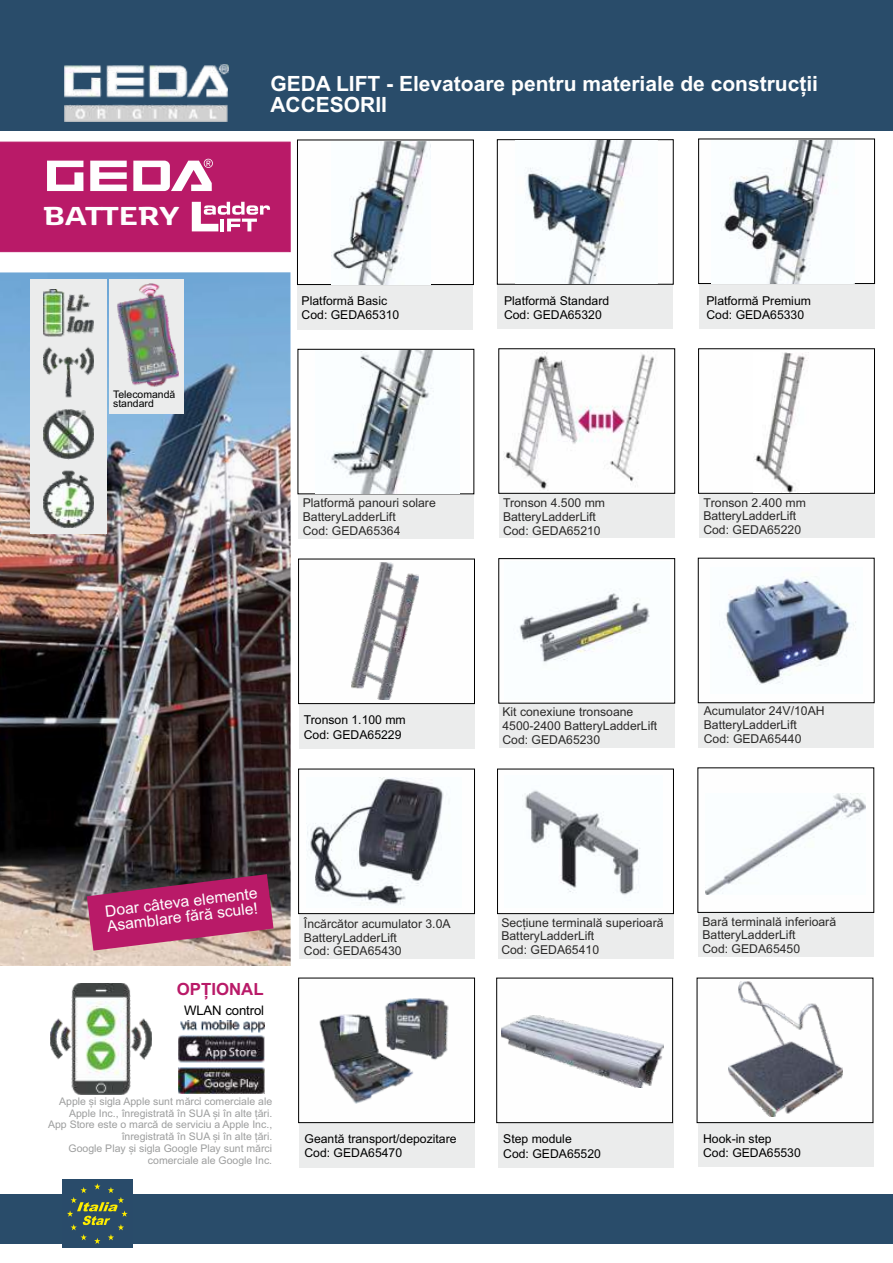
<style>
.page{position:relative;width:893px;height:1263px;background:#fff}
.page>*{position:absolute;margin:0;border:0;box-sizing:border-box;transform-origin:0 0}
.t1{font:700 30.75px "Kobenhavn W03";letter-spacing:-.015em;color:#fefefe}
.t2{font:700 21px/21.5px "Arial";color:#fefefe}
.t3{font:700 16.8px "Arial";color:#b91a68}
.t4{font:15.75px/15px "Arial";color:#fff}
.t5{font:13.2px "Arial";letter-spacing:-.01em;color:#000}
.t6{font:12.15px/13.6px "Arial";color:#2b2a29}
.t7{font:12.15px/14.7px "Arial";color:#000}
.t8{font:10.5px/11.7px "Arial";color:#9d9e9e;text-align:right}
.t9{font:10.5px/9px "Arial";color:#000}
.s1{color:#fff}
</style>
<div class="page">
<div style="left:0;top:1194px;width:893px;height:50px;background:#294c6a"></div>
<div style="left:0;top:0;width:893px;height:131px;background:#294c6a"></div>
<img style="left:0;top:272px;width:291px;height:694px">
<svg style="left:0;top:142px;width:290px;height:110px;background:#c1377b"></svg>
<img style="left:178px;top:1021px;width:86px;height:73px">
<svg style="left:87px;top:874px;width:187px;height:77px;background:#aa396c"></svg>
<div style="left:299px;top:1123px;width:175px;height:45px;background:#ebecec"></div>
<div style="left:497px;top:1123px;width:176px;height:45px;background:#ebecec"></div>
<div style="left:698px;top:1122px;width:176px;height:44px;background:#ebecec"></div>
<div style="left:299px;top:914px;width:175px;height:44px;background:#ebecec"></div>
<div style="left:497px;top:914px;width:176px;height:44px;background:#ebecec"></div>
<div style="left:699px;top:494px;width:175px;height:44px;background:#ebecec"></div>
<div style="left:499px;top:703px;width:176px;height:45px;background:#ebecec"></div>
<div style="left:298px;top:494px;width:176px;height:45px;background:#ebecec"></div>
<div style="left:499px;top:494px;width:176px;height:44px;background:#ebecec"></div>
<div style="left:299px;top:704px;width:175px;height:44px;background:#ebecec"></div>
<div style="left:698px;top:913px;width:176px;height:44px;background:#ebecec"></div>
<div style="left:497px;top:284px;width:176px;height:45px;background:#ebecec"></div>
<div style="left:698px;top:703px;width:176px;height:44px;background:#ebecec"></div>
<div style="left:699px;top:284px;width:175px;height:44px;background:#ebecec"></div>
<div style="left:297px;top:285px;width:176px;height:44px;background:#ebecec"></div>
<div style="left:298px;top:769px;width:177px;height:145px;background:#fefefe;border:1px solid #000"></div>
<div style="left:497px;top:769px;width:177px;height:145px;background:#fefefe;border:1px solid #000"></div>
<div style="left:698px;top:349px;width:177px;height:144px;background:#fefefe;border:1px solid #000"></div>
<div style="left:499px;top:558px;width:176px;height:145px;background:#fefefe;border:1px solid #000"></div>
<div style="left:298px;top:349px;width:176px;height:145px;background:#fefefe;border:1px solid #000"></div>
<div style="left:496px;top:978px;width:177px;height:145px;background:#fefefe;border:1px solid #000"></div>
<div style="left:298px;top:978px;width:177px;height:145px;background:#fefefe;border:1px solid #000"></div>
<div style="left:298px;top:559px;width:177px;height:145px;background:#fefefe;border:1px solid #000"></div>
<div style="left:697px;top:978px;width:176px;height:145px;background:#fefefe"></div>
<div style="left:497px;top:139px;width:176px;height:145px;background:#fefefe;border:1px solid #000"></div>
<div style="left:698px;top:558px;width:176px;height:145px;background:#fefefe;border:1px solid #000"></div>
<div style="left:698px;top:139px;width:177px;height:145px;background:#fefefe;border:1px solid #000"></div>
<div style="left:297px;top:140px;width:177px;height:145px;background:#fefefe;border:1px solid #000"></div>
<img style="left:331px;top:141px;width:99px;height:143px">
<img style="left:515px;top:140px;width:143px;height:144px">
<img style="left:712px;top:140px;width:143px;height:143px">
<img style="left:316px;top:351px;width:143px;height:142px">
<img style="left:504px;top:352px;width:150px;height:138px">
<img style="left:754px;top:353px;width:55px;height:140px">
<img style="left:351px;top:562px;width:67px;height:137px">
<img style="left:519px;top:592px;width:131px;height:70px">
<img style="left:725px;top:578px;width:131px;height:107px">
<img style="left:306px;top:778px;width:138px;height:128px">
<img style="left:522px;top:790px;width:119px;height:105px">
<img style="left:706px;top:793px;width:159px;height:101px">
<img style="left:319px;top:998px;width:130px;height:106px">
<img style="left:502px;top:1015px;width:162px;height:72px">
<img style="left:728px;top:981px;width:114px;height:136px">
<img style="left:50px;top:983px;width:101px;height:111px">
<div style="left:30px;top:279px;width:77px;height:255px;background:#ebecec"></div>
<img style="left:44px;top:289px;width:49px;height:239px">
<div style="left:110px;top:279px;width:74px;height:135px;background:#ebecec"></div>
<img style="left:117px;top:283px;width:62px;height:104px">
<div style="left:63px;top:1179px;width:70px;height:68px;background:#294b6a"></div>
<svg style="left:67px;top:1183px;width:61px;height:61px"></svg>
<img style="left:64px;top:64px;width:165px;height:58px">
<h1 class="t1" style="left:43px;top:193px;width:138px">BATTERY</h1>
<p class="t9" style="left:113px;top:391px;width:64px">Telecomandă standard</p>
<h2 class="t2" style="left:270px;top:75px;width:549px"><span class="s1">GEDA LIFT -</span> Elevatoare pentru materiale de construcții<br>ACCESORII</h2>
<p class="t7" style="left:302px;top:294px;width:99px">Platformă Basic<br>Cod: GEDA65310</p>
<p class="t7" style="left:504px;top:294px;width:107px">Platformă Standard<br>Cod: GEDA65320</p>
<p class="t7" style="left:706px;top:294px;width:106px">Platformă Premium<br>Cod: GEDA65330</p>
<p class="t6" style="left:303px;top:497px;width:135px">Platformă panouri solare<br>BatteryLadderLift<br>Cod: GEDA65364</p>
<p class="t6" style="left:503px;top:497px;width:104px">Tronson 4.500 mm<br>BatteryLadderLift<br>Cod: GEDA65210</p>
<p class="t6" style="left:703px;top:497px;width:104px">Tronson 2.400 mm<br>BatteryLadderLift<br>Cod: GEDA65220</p>
<p class="t7" style="left:304px;top:714px;width:104px">Tronson 1.100 mm<br>Cod: GEDA65229</p>
<p class="t6" style="left:502px;top:706px;width:156px">Kit conexiune tronsoane<br>4500-2400 BatteryLadderLift<br>Cod: GEDA65230</p>
<p class="t6" style="left:704px;top:705px;width:122px">Acumulator 24V/10AH<br>BatteryLadderLift<br>Cod: GEDA65440</p>
<p class="t4" style="left:105px;top:905px;width:155px;rotate:-7deg">Doar câteva elemente<br>Asamblare fără scule!</p>
<p class="t6" style="left:304px;top:918px;width:148px">Încărcător acumulator 3.0A<br>BatteryLadderLift<br>Cod: GEDA65430</p>
<p class="t6" style="left:501px;top:917px;width:164px">Secțiune terminală superioară<br>BatteryLadderLift<br>Cod: GEDA65410</p>
<p class="t6" style="left:702px;top:915px;width:135px">Bară terminală inferioară<br>BatteryLadderLift<br>Cod: GEDA65450</p>
<h3 class="t3" style="left:177px;top:982px;width:88px">OPȚIONAL</h3>
<p class="t5" style="left:184px;top:1005px;width:82px">WLAN control</p>
<p class="t8" style="left:48px;top:1096px;width:226px">Apple și sigla Apple sunt mărci comerciale ale Apple Inc., înregistrată în SUA și în alte țări.<br>App Store este o marcă de serviciu a Apple Inc., înregistrată în SUA și în alte țări.<br>Google Play și sigla Google Play sunt mărci comerciale ale Google Inc.</p>
<p class="t7" style="left:304px;top:1132px;width:154px">Geantă transport/depozitare<br>Cod: GEDA65470</p>
<p class="t7" style="left:503px;top:1132px;width:99px">Step module<br>Cod: GEDA65520</p>
<p class="t7" style="left:703px;top:1132px;width:99px">Hook-in step<br>Cod: GEDA65530</p>
</div>
